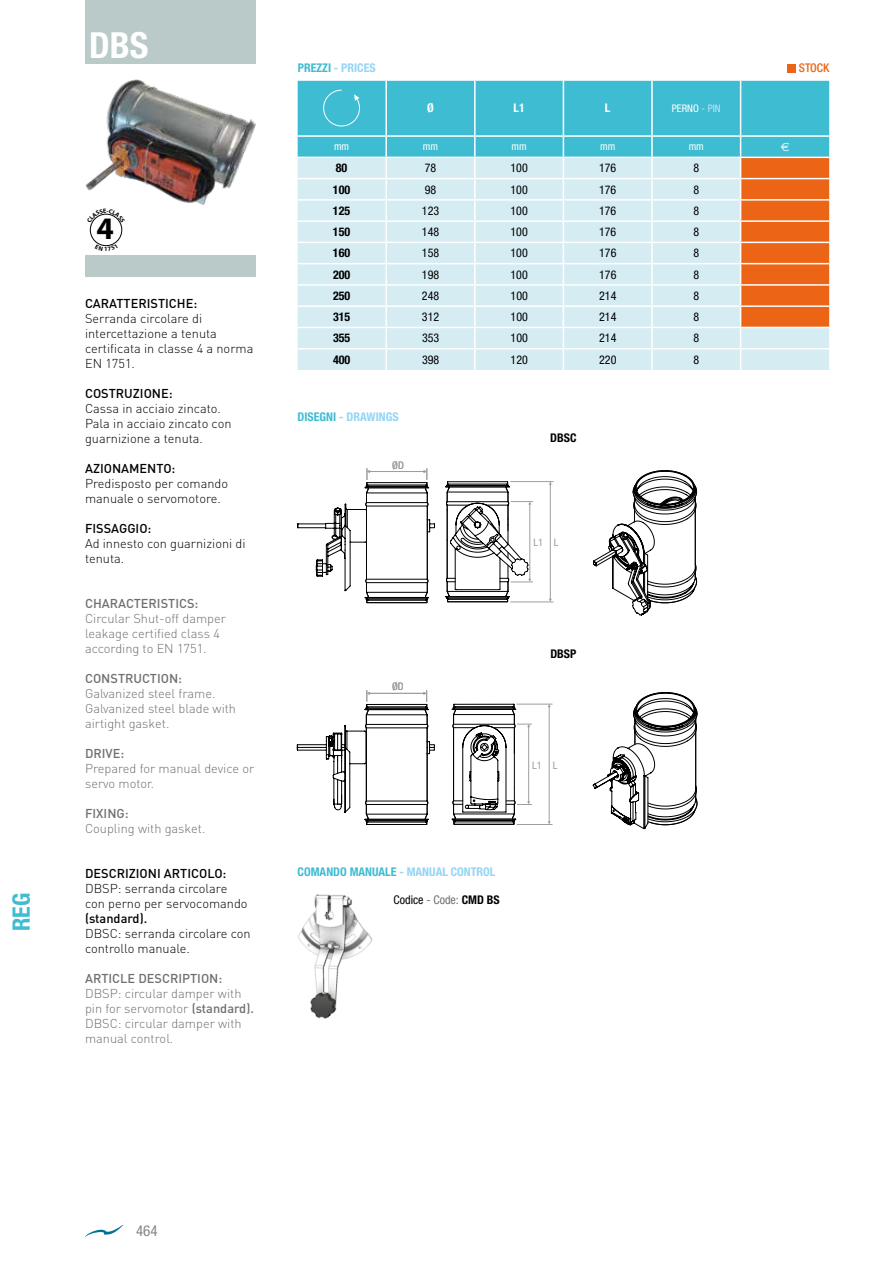
<style>
.page{position:relative;width:893px;height:1263px;background:#fff}
.page>*{position:absolute;margin:0;border:0;box-sizing:border-box;transform-origin:0 0}
.t1{font:700 condensed 36px "Helvetica Neue LT Std";color:#fff}
.t2{font:700 31.35px "Myriad";color:#000}
.t3{font:700 condensed 24px "Helvetica Neue LT Std";color:#3ebcd2}
.t4{font:condensed 15px "Helvetica Neue LT Std";color:#878787}
.t5{font:300 12.75px/15px "DIN";color:#000}
.t6{font:300 12.75px/15px "DIN";color:#706f6f}
.t7{font:500 12.75px "DIN";color:#000}
.t8{font:500 12.75px "DIN";color:#706f6f}
.t9{font:condensed 12px "Helvetica Neue LT Std";color:#000}
.t10{font:700 condensed 12px "Helvetica Neue LT Std";color:#000}
.t11{font:700 condensed 12px "Helvetica Neue LT Std";color:#93d5f6}
.t12{font:700 condensed 12px "Helvetica Neue LT Std";color:#3ebcd2}
.t13{font:500 condensed 12px "Helvetica Neue LT Std";color:#ec6415}
.t14{font:700 condensed 12px "Helvetica Neue LT Std";color:#fff}
.t15{font:12px "Euro Sans";color:#fff}
.t16{font:condensed 10.5px "Helvetica Neue LT Std";color:#fff}
.t17{font:condensed 10.5px "Helvetica Neue LT Std";color:#9d9d9c}
.t18{font:condensed 10.5px "Helvetica Neue LT Std";color:#9e9d9c}
.t19{font:700 6.3px "Myriad Pro";color:#000}
.s1{font-weight:500}
.s2{color:#3ebcd2}
.s3{color:#bce4fa}
.s4{color:#93d5f6}
.s5{color:#706f6f}
.s6{font-weight:700}
</style>
<div class="page">
<svg style="left:85px;top:1225px;width:39px;height:12px"></svg>
<img style="left:298px;top:894px;width:75px;height:125px">
<div style="left:85px;top:0;width:170px;height:64px;background:#bacac9"></div>
<div style="left:85px;top:255px;width:170px;height:21px;background:#bacac9"></div>
<svg style="left:298px;top:81px;width:531px;height:289px;background:#b3d5d7"></svg>
<div style="left:787px;top:64px;width:9px;height:8px;background:#ec6415"></div>
<div style="left:90px;top:214px;width:32px;height:32px;border:1px solid #000;border-radius:50%"></div>
<img style="left:86px;top:79px;width:170px;height:126px">
<hr style="left:517px;top:704px;width:35px;height:1px;background:#9d9d9c">
<hr style="left:517px;top:824px;width:35px;height:1px;background:#9d9d9c">
<hr style="left:549px;top:706px;width:1px;height:116px;background:#9d9d9c">
<svg style="left:297px;top:690px;width:138px;height:135px"></svg>
<svg style="left:452px;top:704px;width:80px;height:121px"></svg>
<svg style="left:593px;top:692px;width:105px;height:137px"></svg>
<svg style="left:297px;top:468px;width:138px;height:135px"></svg>
<svg style="left:446px;top:481px;width:87px;height:121px"></svg>
<hr style="left:511px;top:481px;width:42px;height:1px;background:#9e9d9c">
<hr style="left:511px;top:602px;width:42px;height:1px;background:#9e9d9c">
<hr style="left:550px;top:483px;width:1px;height:117px;background:#9e9d9c">
<svg style="left:593px;top:470px;width:104px;height:145px"></svg>
<svg style="left:91px;top:213px;width:30px;height:10px"></svg>
<svg style="left:98px;top:244px;width:16px;height:3px"></svg>
<h3 class="t3" style="left:7px;top:931px;width:40px;rotate:-90deg">REG</h3>
<h1 class="t1" style="left:89px;top:23px;width:61px">DBS</h1>
<h2 class="t2" style="left:97px;top:213px;width:19px">4</h2>
<p class="t19" style="left:104px;top:245px;width:5px">1</p>
<p class="t7" style="left:85px;top:295px;width:114px">CARATTERISTICHE:</p>
<p class="t5" style="left:85px;top:311px;width:170px">Serranda circolare di intercettazione a tenuta certificata in classe 4 a norma<br>EN 1751.</p>
<p class="t7" style="left:85px;top:385px;width:89px">COSTRUZIONE:</p>
<p class="t5" style="left:85px;top:401px;width:148px">Cassa in acciaio zincato.<br>Pala in acciaio zincato con guarnizione a tenuta.</p>
<p class="t7" style="left:85px;top:460px;width:92px">AZIONAMENTO:</p>
<p class="t5" style="left:85px;top:476px;width:145px">Predisposto per comando manuale o servomotore.</p>
<p class="t7" style="left:85px;top:520px;width:68px">FISSAGGIO:</p>
<p class="t5" style="left:85px;top:536px;width:162px">Ad innesto con guarnizioni di tenuta.</p>
<p class="t8" style="left:85px;top:595px;width:115px">CHARACTERISTICS:</p>
<p class="t6" style="left:85px;top:611px;width:142px">Circular Shut-off damper leakage certified class 4 according to EN 1751.</p>
<p class="t8" style="left:85px;top:670px;width:99px">CONSTRUCTION:</p>
<p class="t6" style="left:85px;top:686px;width:153px">Galvanized steel frame.<br>Galvanized steel blade with airtight gasket.</p>
<p class="t8" style="left:85px;top:745px;width:41px">DRIVE:</p>
<p class="t6" style="left:85px;top:761px;width:171px">Prepared for manual device or servo motor.</p>
<p class="t8" style="left:85px;top:805px;width:45px">FIXING:</p>
<p class="t6" style="left:85px;top:821px;width:122px">Coupling with gasket.</p>
<p class="t7" style="left:85px;top:865px;width:143px">DESCRIZIONI ARTICOLO:</p>
<p class="t5" style="left:85px;top:881px;width:164px">DBSP: serranda circolare con perno per servocomando</p>
<p class="t7" style="left:85px;top:910px;width:64px">(standard).</p>
<p class="t5" style="left:85px;top:926px;width:167px">DBSC: serranda circolare con controllo manuale.</p>
<p class="t8" style="left:85px;top:970px;width:139px">ARTICLE DESCRIPTION:</p>
<p class="t6" style="left:85px;top:986px;width:170px">DBSP: circular damper with pin for servomotor <span class="s1">(standard).<br></span>DBSC: circular damper with manual control.</p>
<p class="t11" style="left:298px;top:61px;width:79px"><span class="s2">PREZZI</span> - PRICES</p>
<p class="t13" style="left:799px;top:61px;width:32px">STOCK</p>
<p class="t14" style="left:427px;top:101px;width:8px">Ø</p>
<p class="t14" style="left:513px;top:101px;width:13px">L1</p>
<p class="t14" style="left:605px;top:101px;width:7px">L</p>
<p class="t16" style="left:672px;top:102px;width:50px">PERNO <span class="s3">- PIN</span></p>
<p class="t16" style="left:334px;top:141px;width:17px">mm</p>
<p class="t16" style="left:423px;top:141px;width:17px">mm</p>
<p class="t16" style="left:512px;top:141px;width:17px">mm</p>
<p class="t16" style="left:600px;top:141px;width:17px">mm</p>
<p class="t16" style="left:689px;top:141px;width:17px">mm</p>
<p class="t15" style="left:781px;top:140px;width:10px">A</p>
<p class="t10" style="left:336px;top:161px;width:13px">80</p>
<p class="t9" style="left:425px;top:161px;width:13px">78</p>
<p class="t9" style="left:510px;top:161px;width:19px">100</p>
<p class="t9" style="left:599px;top:161px;width:19px">176</p>
<p class="t9" style="left:693px;top:161px;width:7px">8</p>
<p class="t10" style="left:333px;top:182px;width:19px">100</p>
<p class="t9" style="left:425px;top:182px;width:13px">98</p>
<p class="t9" style="left:510px;top:182px;width:19px">100</p>
<p class="t9" style="left:599px;top:182px;width:19px">176</p>
<p class="t9" style="left:693px;top:182px;width:7px">8</p>
<p class="t10" style="left:333px;top:203px;width:19px">125</p>
<p class="t9" style="left:422px;top:204px;width:19px">123</p>
<p class="t9" style="left:510px;top:204px;width:19px">100</p>
<p class="t9" style="left:599px;top:204px;width:19px">176</p>
<p class="t9" style="left:693px;top:204px;width:7px">8</p>
<p class="t10" style="left:333px;top:224px;width:19px">150</p>
<p class="t9" style="left:422px;top:225px;width:19px">148</p>
<p class="t9" style="left:510px;top:225px;width:19px">100</p>
<p class="t9" style="left:599px;top:225px;width:19px">176</p>
<p class="t9" style="left:693px;top:225px;width:7px">8</p>
<p class="t10" style="left:333px;top:246px;width:19px">160</p>
<p class="t9" style="left:422px;top:246px;width:19px">158</p>
<p class="t9" style="left:511px;top:246px;width:19px">100</p>
<p class="t9" style="left:599px;top:246px;width:19px">176</p>
<p class="t9" style="left:693px;top:246px;width:7px">8</p>
<p class="t10" style="left:333px;top:267px;width:19px">200</p>
<p class="t9" style="left:422px;top:267px;width:19px">198</p>
<p class="t9" style="left:511px;top:267px;width:19px">100</p>
<p class="t9" style="left:599px;top:267px;width:19px">176</p>
<p class="t9" style="left:693px;top:267px;width:7px">8</p>
<p class="t10" style="left:333px;top:288px;width:19px">250</p>
<p class="t9" style="left:422px;top:289px;width:19px">248</p>
<p class="t9" style="left:511px;top:289px;width:19px">100</p>
<p class="t9" style="left:599px;top:289px;width:19px">214</p>
<p class="t9" style="left:693px;top:289px;width:7px">8</p>
<p class="t10" style="left:333px;top:310px;width:19px">315</p>
<p class="t9" style="left:422px;top:310px;width:19px">312</p>
<p class="t9" style="left:511px;top:310px;width:19px">100</p>
<p class="t9" style="left:599px;top:310px;width:19px">214</p>
<p class="t9" style="left:693px;top:310px;width:7px">8</p>
<p class="t10" style="left:333px;top:331px;width:19px">355</p>
<p class="t9" style="left:422px;top:331px;width:19px">353</p>
<p class="t9" style="left:511px;top:331px;width:19px">100</p>
<p class="t9" style="left:599px;top:331px;width:19px">214</p>
<p class="t9" style="left:693px;top:331px;width:7px">8</p>
<p class="t10" style="left:333px;top:352px;width:19px">400</p>
<p class="t9" style="left:422px;top:353px;width:19px">398</p>
<p class="t9" style="left:511px;top:353px;width:19px">120</p>
<p class="t9" style="left:599px;top:353px;width:19px">220</p>
<p class="t9" style="left:693px;top:353px;width:7px">8</p>
<p class="t11" style="left:298px;top:409px;width:102px"><span class="s2">DISEGNI</span> - DRAWINGS</p>
<p class="t18" style="left:392px;top:459px;width:13px">ØD</p>
<p class="t10" style="left:550px;top:431px;width:28px">DBSC</p>
<p class="t18" style="left:533px;top:536px;width:27px">L1 L</p>
<p class="t17" style="left:392px;top:680px;width:13px">ØD</p>
<p class="t10" style="left:550px;top:647px;width:28px">DBSP</p>
<p class="t17" style="left:532px;top:759px;width:27px">L1 L</p>
<p class="t12" style="left:298px;top:865px;width:199px">COMANDO MANUALE <span class="s4">- MANUAL CONTROL</span></p>
<p class="t9" style="left:394px;top:892px;width:108px">Codice <span class="s5">- Code:</span> <span class="s6">CMD BS</span></p>
<p class="t4" style="left:136px;top:1222px;width:23px">464</p>
</div>
